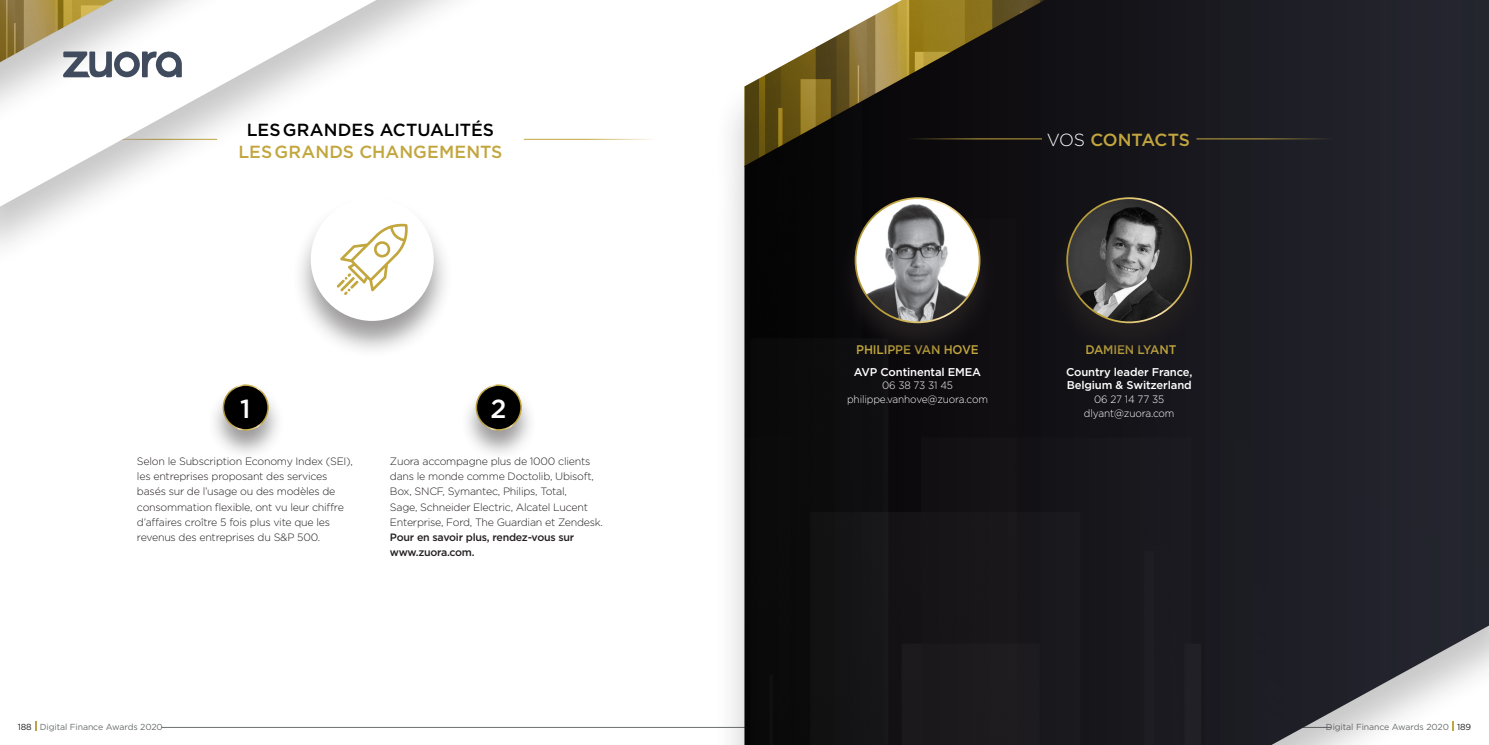
<style>
.page{position:relative;width:1489px;height:745px;background:#fff}
.page>*{position:absolute;margin:0;border:0;box-sizing:border-box;transform-origin:0 0}
.TEXTE{font:500 26.12px "Gotham";color:#fff}
.INTERTITRE_-_SIGNATU{font:500 17.5px/22.5px "Gotham";color:#000001;text-align:center}
.INTERTITRE_-_SIGNATU-2{font:500 17.5px "Gotham";letter-spacing:-.005em;color:#c2a63e}
.t1{font:500 12.5px "Gotham";letter-spacing:-.01em;color:#c2a63e;scale:.95 1}
.TEXTE-2{font:500 11.25px/13.8px "Gotham";letter-spacing:-.01em;color:#fff}
.TEXTE-3{font:300 10.62px/15px "Gotham";letter-spacing:-.02em;color:#231f20}
.t2{font:300 10.62px "Gotham";letter-spacing:-.01em;color:#fff;scale:.95 1}
.TEXTE-4{font:500 10.62px "Gotham";letter-spacing:-.02em;color:#231f20}
.t3{font:8.75px "Gotham";letter-spacing:-.01em;color:#6a6e6f}
.s1{color:#c2a63e}
.s2{font-weight:300;color:#fff}
.s3{color:#231f20}
.s4{font-weight:700;color:#fff}
</style>
<div class="page">
<hr style="left:161px;top:726px;width:1170px;height:1px;background:#6a6e6f">
<div style="left:713px;top:0;width:775px;height:744px;background:#231f20;opacity:.25"></div>
<img style="left:744px;top:0;width:744px;height:744px">
<div style="left:1046px;top:195px;width:165px;height:165px;background:#18171c"></div>
<img style="left:1067px;top:198px;width:124px;height:124px;border-radius:62px">
<div style="left:1066px;top:197px;width:126px;height:126px;border:2px solid #fff;border-radius:50%"></div>
<svg style="left:835px;top:195px;width:164px;height:165px;background:#131113"></svg>
<img style="left:857px;top:204px;width:122px;height:118px">
<div style="left:854px;top:197px;width:126px;height:126px;border:2px solid #fff;border-radius:50%"></div>
<svg style="left:1px;top:0;width:375px;height:206px"></svg>
<div style="left:0;top:0;width:286px;height:176px;background:#231f20;opacity:.25"></div>
<div style="left:207px;top:383px;width:77px;height:78px;background:#231f20;opacity:.45"></div>
<div style="left:223px;top:385px;width:45px;height:44px;background:#000001;border-radius:50%"></div>
<div style="left:223px;top:384px;width:46px;height:46px;border:1px solid #fff;border-radius:50%"></div>
<div style="left:459px;top:383px;width:78px;height:78px;background:#231f20;opacity:.45"></div>
<div style="left:476px;top:385px;width:45px;height:44px;background:#000001;border-radius:50%"></div>
<div style="left:475px;top:384px;width:47px;height:46px;border:1px solid #fff;border-radius:50%"></div>
<hr style="left:905px;top:138px;width:136px;height:1px;background:#fff">
<hr style="left:1196px;top:138px;width:137px;height:1px;background:#fff">
<div style="left:291px;top:196px;width:162px;height:162px;background:#231f20;opacity:.45"></div>
<div style="left:311px;top:198px;width:123px;height:123px;background:#fff;border-radius:50%"></div>
<svg style="left:336px;top:223px;width:72px;height:72px"></svg>
<svg style="left:0;top:0;width:182px;height:77px"></svg>
<p class="INTERTITRE_-_SIGNATU" style="left:238px;top:118px;width:265px">LES GRANDES ACTUALITÉS<br><span class="s1">LES GRANDS CHANGEMENTS</span></p>
<p class="TEXTE" style="left:240px;top:391px;width:12px">1</p>
<p class="TEXTE-3" style="left:137px;top:453px;width:217px">Selon le Subscription Economy Index (SEI), les entreprises proposant des services basés sur de l’usage ou des modèles de consommation flexible, ont vu leur chiffre d’affaires croître 5 fois plus vite que les revenus des entreprises du S&amp;P 500.</p>
<p class="TEXTE" style="left:490px;top:391px;width:17px">2</p>
<p class="TEXTE-3" style="left:390px;top:453px;width:202px">Zuora accompagne plus de 1000 clients</p>
<p class="TEXTE-3" style="left:390px;top:468px;width:205px">dans le monde comme Doctolib, Ubisoft,</p>
<p class="TEXTE-3" style="left:390px;top:483px;width:178px">Box, SNCF, Symantec, Philips, Total,</p>
<p class="TEXTE-3" style="left:390px;top:498px;width:200px">Sage, Schneider Electric, Alcatel Lucent</p>
<p class="TEXTE-3" style="left:390px;top:513px;width:215px">Enterprise, Ford, The Guardian et Zendesk.</p>
<p class="TEXTE-4" style="left:390px;top:529px;width:186px">Pour en savoir plus, rendez-vous sur</p>
<p class="TEXTE-4" style="left:390px;top:544px;width:86px">www.zuora.com.</p>
<p class="INTERTITRE_-_SIGNATU-2" style="left:1046px;top:128px;width:145px"><span class="s2">VOS</span> CONTACTS</p>
<p class="t1" style="left:856px;top:341px;width:130px">PHILIPPE VAN HOVE</p>
<p class="TEXTE-2" style="left:853px;top:364px;width:129px">AVP Continental EMEA</p>
<p class="t2" style="left:882px;top:378px;width:76px">06 38 73 31 45</p>
<p class="t2" style="left:847px;top:392px;width:150px">philippe.vanhove@zuora.com</p>
<p class="t1" style="left:1085px;top:341px;width:97px">DAMIEN LYANT</p>
<p class="TEXTE-2" style="left:1065px;top:364px;width:128px">Country leader France,<br>Belgium &amp; Switzerland</p>
<p class="t2" style="left:1094px;top:392px;width:75px">06 27 14 77 35</p>
<p class="t2" style="left:1083px;top:406px;width:97px">dlyant@zuora.com</p>
<p class="t3" style="left:18px;top:720px;width:147px"><span class="s3">188</span> <span class="s4">|</span> Digital Finance Awards 2020</p>
<p class="t3" style="left:1325px;top:720px;width:147px">Digital Finance Awards 2020 <span class="s4">|</span> <span class="s3">189</span></p>
</div>
